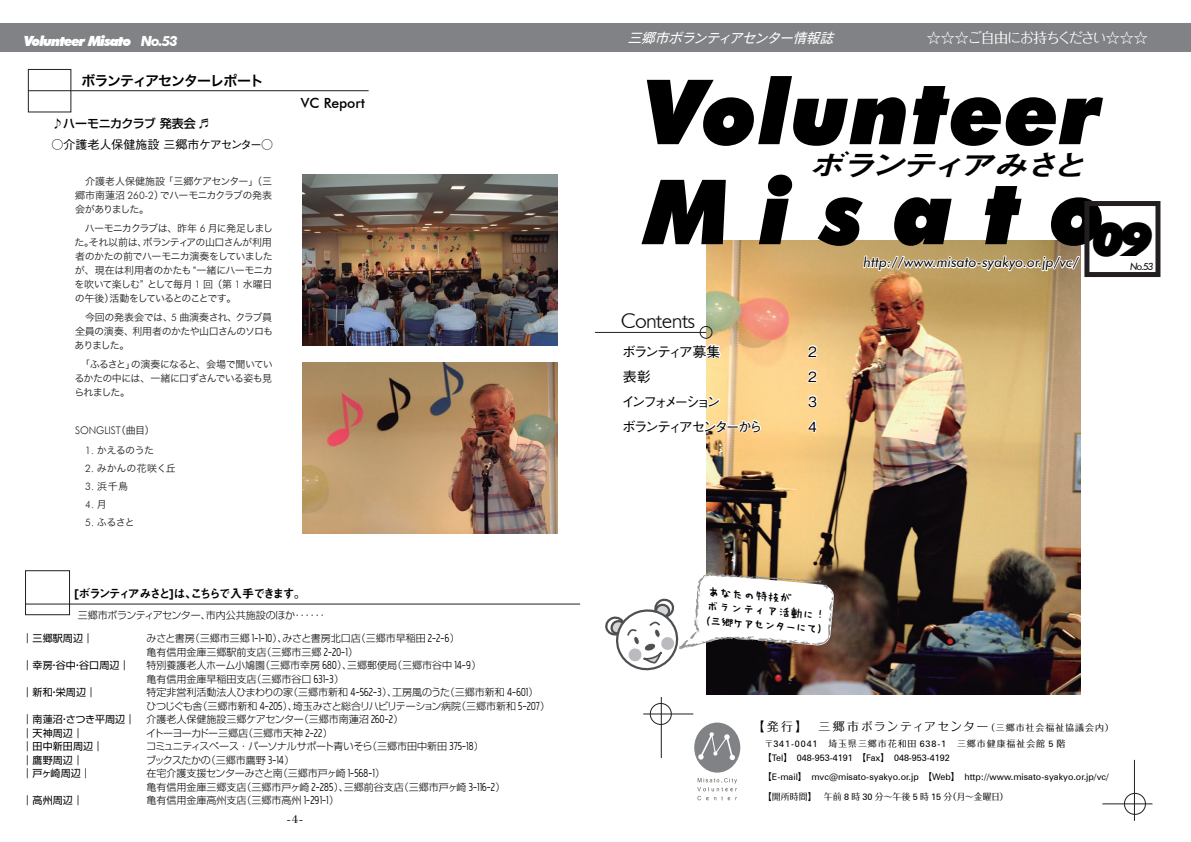
<style>
.page{position:relative;width:1191px;height:842px;background:#fff}
.page>*{position:absolute;margin:0;border:0;box-sizing:border-box;transform-origin:0 0}
.t1{font:italic 900 90px/100px "Futura BT";letter-spacing:.01em;color:#000}
.t2{font:italic 900 48px "Futura BT";color:#000}
.t3{font:italic 29px "Midashi Go Pro MB31";color:#000;scale:1.25 1}
.t4{font:300 21px "Humanist 521 BT";color:#000}
.t5{font:italic 14px "Futura BT";color:#000}
.t6{font:italic 900 14px "Futura BT";letter-spacing:-.08em;color:#fff}
.t7{font:500 14px "Gothic BBB Pro";letter-spacing:-.2em;color:#000}
.t8{font:14px "Folk Pro";letter-spacing:-.095em;color:#fff}
.t9{font:14px "Hira Kaku Pro W6";letter-spacing:-.065em;color:#000}
.t10{font:500 14px "Gothic BBB Pro";letter-spacing:-.235em;color:#000}
.t11{font:500 14px "Gothic BBB Pro";letter-spacing:-.16em;color:#000}
.t12{font:500 14px "Futura BT";color:#000}
.t13{font:italic 13.5px "Axis Std";color:#fff}
.t14{font:12px "Folk Pro";letter-spacing:.095em;color:#000}
.t15{font:12px/14.4px "The Little Bird FONT";color:#000}
.t16{font:12px "Midashi Go Pro MB31";letter-spacing:-.185em;color:#000}
.t17{font:500 12px "Gothic BBB Pro";color:#000}
.t18{font:500 12px "Shin Go Pro";letter-spacing:-.02em;color:#000}
.t19{font:12px "Bodoni BT";color:#000}
.t20{font:300 10.5px "Futura BT";color:#231f20;scale:.95 1}
.t21{font:300 10.3px "Futura BT";color:#231f20}
.t22{font:300 10px/13.5px "Shin Go Pro";color:#000}
.t23{font:10px/14px "Hira Kaku Pro W3";letter-spacing:-.06em;color:#231f20;text-align:justify}
.t24{font:10px/13.5px "Shin Go Pro";letter-spacing:.01em;color:#000}
.t25{font:300 10px "Shin Go Pro";letter-spacing:-.03em;color:#000}
.t26{font:10px "Hira Kaku Pro W3";letter-spacing:-.01em;color:#231f20}
.t27{font:italic 10px "Futura BT";color:#000}
.t28{font:9px/13.8px "Zurich BT";color:#000}
.s1{font-weight:700}
.s2{font-family:"Futura BT";font-weight:300;font-size:10.3px}
.s3{font-family:"Futura BT";font-weight:300;font-size:10.5px}
.s4{font-family:"Hira Kaku Pro W3";font-weight:400;font-size:10px}
.s5{font-size:10.5px}
.s6{font-family:"Familian Son";font-weight:400;font-size:12px}
.s7{font-size:9px}
.s8{font-family:"Folk Pro"}
</style>
<div class="page">
<img style="left:706px;top:241px;width:374px;height:453px">
<svg style="left:605px;top:572px;width:229px;height:101px"></svg>
<div style="left:1084px;top:201px;width:76px;height:76px;border:5px solid #231f20"></div>
<div style="left:0;top:23px;width:1191px;height:29px;background:#808285"></div>
<svg style="left:594px;top:332px;width:112px;height:1px"></svg>
<div style="left:700px;top:326px;width:12px;height:13px;border:1px solid #231f20;border-radius:50%"></div>
<div style="left:694px;top:722px;width:46px;height:50px;background:#808285;border-radius:50%"></div>
<svg style="left:697px;top:778px;width:40px;height:22px"></svg>
<svg style="left:643px;top:697px;width:92px;height:63px"></svg>
<div style="left:650px;top:703px;width:22px;height:22px;border:1px solid #231f20;border-radius:50%"></div>
<svg style="left:1102px;top:759px;width:51px;height:62px"></svg>
<div style="left:1124px;top:793px;width:22px;height:22px;border:1px solid #231f20;border-radius:50%"></div>
<div style="left:25px;top:571px;width:45px;height:44px;border:1px solid #231f20"></div>
<svg style="left:25px;top:604px;width:555px;height:1px"></svg>
<div style="left:28px;top:69px;width:43px;height:43px;border:1px solid #231f20"></div>
<svg style="left:28px;top:90px;width:341px;height:1px"></svg>
<img style="left:303px;top:175px;width:255px;height:170px">
<img style="left:303px;top:363px;width:255px;height:170px">
<p class="t6" style="left:24px;top:32px;width:155px">Volunteer Misato <span class="s1">No.53</span></p>
<p class="t9" style="left:82px;top:69px;width:184px">ボランティアセンターレポート</p>
<p class="t18" style="left:51px;top:114px;width:161px">♪ハーモニカクラブ 発表会 ♬</p>
<p class="t17" style="left:51px;top:135px;width:223px">○介護老人保健施設 三郷市ケアセンター○</p>
<p class="t23" style="left:75px;top:173px;width:199px;text-indent:10px">介護老人保健施設「三郷ケアセンター」（三郷市南蓮沼 <span class="s2">260</span><span class="s3">-</span><span class="s2">2</span>）でハーモニカクラブの発表会がありました。</p>
<p class="t23" style="left:75px;top:220px;width:200px;text-align:left;text-indent:10px">ハーモニカクラブは、昨年 <span class="s2">6</span> 月に発足しました。それ以前は、ボランティアの山口さんが利用者のかたの前でハーモニカ演奏をしていましたが、現在は利用者のかたも“一緒にハーモニカを吹いて楽しむ” として毎月 <span class="s2">1</span> 回（第 <span class="s2">1</span> 水曜日の午後）活動をしているとのことです。</p>
<p class="t23" style="left:75px;top:309px;width:200px;text-indent:10px">今回の発表会では、<span class="s2">5</span> 曲演奏され、クラブ員全員の演奏、利用者のかたや山口さんのソロもありました。</p>
<p class="t23" style="left:74px;top:356px;width:200px;text-indent:6px">「ふるさと」の演奏になると、会場で聞いているかたの中には、一緒に口ずさんでいる姿も見られました。</p>
<p class="t20" style="left:75px;top:423px;width:85px">SONGLIST<span class="s4">（曲目）</span></p>
<p class="t23" style="left:85px;top:442px;width:71px"><span class="s2">1</span><span class="s3">.</span> かえるのうた</p>
<p class="t26" style="left:85px;top:459px;width:92px"><span class="s2">2</span><span class="s3">.</span> みかんの花咲く丘</p>
<p class="t23" style="left:85px;top:478px;width:45px"><span class="s2">3</span><span class="s3">.</span> 浜千鳥</p>
<p class="t21" style="left:85px;top:498px;width:23px">4<span class="s5">.</span> <span class="s4">月</span></p>
<p class="t23" style="left:85px;top:514px;width:51px"><span class="s2">5</span><span class="s3">.</span> ふるさと</p>
<p class="t12" style="left:301px;top:95px;width:66px">VC Report</p>
<p class="t16" style="left:75px;top:584px;width:233px">[ボランティアみさと]は、こちらで入手できます。</p>
<p class="t25" style="left:78px;top:607px;width:249px">三郷市ボランティアセンター、市内公共施設のほか･･････</p>
<p class="t24" style="left:23px;top:630px;width:72px">｜三郷駅周辺｜</p>
<p class="t24" style="left:23px;top:657px;width:109px">｜幸房・谷中・谷口周辺｜</p>
<p class="t24" style="left:23px;top:684px;width:75px">｜新和・栄周辺｜</p>
<p class="t24" style="left:23px;top:711px;width:114px">｜南蓮沼・さつき平周辺｜｜天神周辺｜<br>｜田中新田周辺｜<br>｜鷹野周辺｜<br>｜戸ヶ崎周辺｜</p>
<p class="t24" style="left:23px;top:792px;width:62px">｜高州周辺｜</p>
<p class="t22" style="left:146px;top:630px;width:405px">みさと書房（三郷市三郷 <span class="s6">1-1-10</span>）、みさと書房北口店（三郷市早稲田 <span class="s6">2-2-6</span>）<br>亀有信用金庫三郷駅前支店（三郷市三郷 <span class="s6">2-20-1</span>）<br>特別養護老人ホーム小鳩園（三郷市幸房 <span class="s6">680</span>）、三郷郵便局（三郷市谷中 <span class="s6">14-9</span>）<br>亀有信用金庫早稲田支店（三郷市谷口 <span class="s6">631-3</span>）<br>特定非営利活動法人ひまわりの家（三郷市新和 <span class="s6">4-562-3</span>）、工房風のうた（三郷市新和 <span class="s6">4-601</span>）ひつじぐも舎（三郷市新和 <span class="s6">4-205</span>）、埼玉みさと総合リハビリテーション病院（三郷市新和 <span class="s6">5-207</span>）介護老人保健施設三郷ケアセンター（三郷市南蓮沼 <span class="s6">260-2</span>）<br>イトーヨーカドー三郷店（三郷市天神 <span class="s6">2-22</span>）<br>コミュニティスペース・パーソナルサポート青いそら（三郷市田中新田 <span class="s6">375-18</span>）<br>ブックスたかの（三郷市鷹野 <span class="s6">3-14</span>）<br>在宅介護支援センターみさと南（三郷市戸ヶ崎 <span class="s6">1-568-1</span>）<br>亀有信用金庫三郷支店（三郷市戸ヶ崎 <span class="s6">2-285</span>）、三郷前谷支店（三郷市戸ヶ崎 <span class="s6">3-116-2</span>）<br>亀有信用金庫高州支店（三郷市高州 <span class="s6">1-291-1</span>）</p>
<p class="t19" style="left:287px;top:811px;width:18px">-4-</p>
<p class="t13" style="left:628px;top:27px;width:212px">三郷市ボランティアセンター情報誌</p>
<p class="t8" style="left:927px;top:26px;width:222px">☆☆☆ご自由にお持ちください☆☆☆</p>
<p class="t1" style="left:645px;top:62px;width:462px">Volunteer<br>Misato</p>
<p class="t3" style="left:808px;top:141px;width:233px">ボランティアみさと</p>
<p class="t2" style="left:1092px;top:209px;width:62px">09</p>
<p class="t27" style="left:1130px;top:261px;width:25px">No.53</p>
<p class="t5" style="left:863px;top:254px;width:217px">http://www.misato-syakyo.or.jp/vc/</p>
<p class="t4" style="left:621px;top:308px;width:76px">Contents</p>
<p class="t11" style="left:622px;top:340px;width:100px">ボランティア募集</p>
<p class="t7" style="left:808px;top:340px;width:10px">2</p>
<p class="t7" style="left:623px;top:365px;width:29px">表彰</p>
<p class="t7" style="left:808px;top:365px;width:10px">2</p>
<p class="t10" style="left:621px;top:390px;width:101px">インフォメーション</p>
<p class="t7" style="left:808px;top:390px;width:10px">3</p>
<p class="t7" style="left:622px;top:415px;width:142px">ボランティアセンターから</p>
<p class="t7" style="left:808px;top:415px;width:10px">4</p>
<p class="t15" style="left:707px;top:585px;width:126px;rotate:4deg">あなたの特技が<br>ボランティア活動に！(三郷ケアセンターにて）</p>
<p class="t14" style="left:752px;top:716px;width:363px">【発行】　三郷市ボランティアセンター<span class="s7">（三郷市社会福祉協議会内）</span></p>
<p class="t28" style="left:763px;top:736px;width:304px"><span class="s8">〒</span>341-0041<span class="s8">　埼玉県三郷市花和田</span> 638-1<span class="s8">　三郷市健康福祉会館</span> 5 <span class="s8">階【</span>Tel<span class="s8">】</span> 048-953-4191 <span class="s8">【</span>Fax<span class="s8">】</span> 048-953-4192</p>
<p class="t28" style="left:763px;top:767px;width:347px;line-height:19.5px"><span class="s8">【</span>E-mail<span class="s8">】</span> mvc@misato-syakyo.or.jp <span class="s8">【</span>Web<span class="s8">】</span> http://www.misato-syakyo.or.jp/vc/<span class="s8">【開所時間】　午前</span> 8 <span class="s8">時</span> 30 <span class="s8">分～午後</span> 5 <span class="s8">時</span> 15 <span class="s8">分（月～金曜日）</span></p>
</div>
